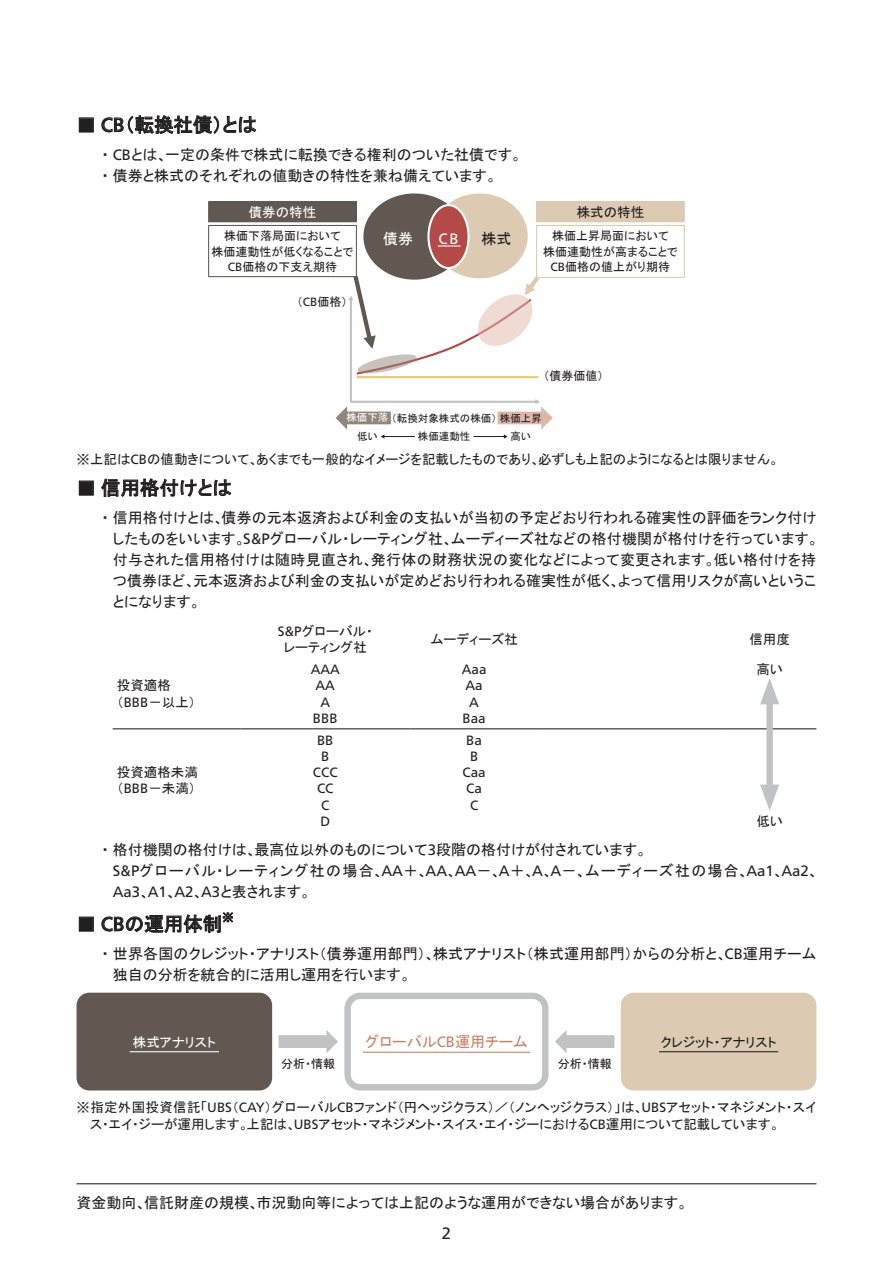
<style>
.page{position:relative;width:893px;height:1263px;background:#fff}
.page>*{position:absolute;margin:0;border:0;box-sizing:border-box;transform-origin:0 0}
.t1{font:19.5px "MS P Gothic";color:#231f20}
.t2{font:16.5px "Frutiger LT Std";color:#231f20}
.t3{font:15px/21px "MS P Gothic";letter-spacing:.005em;color:#231f20}
.t4{font:15px "MS P Gothic";color:#cb8164}
.t5{font:15px "MS P Gothic";color:#fff}
.t6{font:15px "Frutiger LT Std";color:#fff}
.t7{font:13.5px/16.2px "MS P Gothic";color:#231f20}
.t8{font:13.5px/16.2px "Frutiger LT Std";color:#231f20;text-align:center}
.t9{font:13.5px "MS P Gothic";color:#fff}
.t10{font:12px/15.6px "MS P Gothic";color:#231f20;text-align:center}
.t11{font:11.4px "MS P Gothic";color:#231f20}
.t12{font:10.5px/18.1px "MS P Gothic";color:#231f20;text-align:center}
.s1{font-family:"Frutiger LT Std"}
.s2{color:#fff}
</style>
<div class="page">
<hr style="left:77px;top:1183px;width:739px;height:1px;background:#231f20">
<div style="left:79px;top:118px;width:15px;height:14px;border:1px solid #231f20"></div>
<svg style="left:102px;top:115px;width:154px;height:19px"></svg>
<svg style="left:208px;top:200px;width:477px;height:239px"></svg>
<div style="left:79px;top:481px;width:15px;height:14px;border:1px solid #231f20"></div>
<svg style="left:101px;top:478px;width:130px;height:19px"></svg>
<hr style="left:113px;top:728px;width:127px;height:1px;background:#231f20">
<hr style="left:240px;top:728px;width:170px;height:1px;background:#231f20">
<hr style="left:410px;top:728px;width:128px;height:1px;background:#231f20">
<hr style="left:538px;top:728px;width:185px;height:1px;background:#231f20">
<hr style="left:723px;top:728px;width:93px;height:1px;background:#231f20">
<div style="left:79px;top:917px;width:15px;height:14px;border:1px solid #231f20"></div>
<svg style="left:102px;top:912px;width:131px;height:21px"></svg>
<div style="left:77px;top:993px;width:195px;height:97px;background:#625852;border-radius:13px"></div>
<div style="left:344px;top:993px;width:205px;height:97px;border:6px solid #c1c2c4;border-radius:13px"></div>
<div style="left:621px;top:993px;width:195px;height:97px;background:#ddcab2;border-radius:13px"></div>
<hr style="left:130px;top:1051px;width:89px;height:1px;background:#fff">
<hr style="left:659px;top:1051px;width:119px;height:1px;background:#231f20">
<hr style="left:363px;top:1052px;width:167px;height:1px;background:#cb8164">
<div style="left:279px;top:1035px;width:49px;height:13px;background:#c1c2c4"></div>
<svg style="left:326px;top:1030px;width:12px;height:23px"></svg>
<div style="left:565px;top:1035px;width:49px;height:13px;background:#c1c2c4"></div>
<svg style="left:555px;top:1031px;width:11px;height:22px"></svg>
<div style="left:766px;top:693px;width:7px;height:102px;background:#c1c2c4"></div>
<svg style="left:760px;top:678px;width:19px;height:26px"></svg>
<svg style="left:760px;top:784px;width:19px;height:27px"></svg>
<h1 class="t1" style="left:77px;top:115px;width:182px">■ <span class="s1">CB</span>（転換社債）とは</h1>
<p class="t3" style="left:102px;top:144px;width:422px">・ <span class="s1">CB</span>とは、一定の条件で株式に転換できる権利のついた社債です。・債券と株式のそれぞれの値動きの特性を兼ね備えています。</p>
<p class="t9" style="left:249px;top:205px;width:69px">債券の特性</p>
<p class="t10" style="left:212px;top:228px;width:143px">株価下落局面において<br>株価連動性が低くなることで<br><span class="s1">CB</span>価格の下支え期待</p>
<p class="t10" style="left:297px;top:294px;width:52px">（<span class="s1">CB</span>価格）</p>
<p class="t5" style="left:383px;top:231px;width:31px">債券</p>
<p class="t6" style="left:439px;top:230px;width:21px">CB</p>
<p class="t3" style="left:482px;top:228px;width:31px">株式</p>
<p class="t7" style="left:577px;top:204px;width:69px">株式の特性</p>
<p class="t10" style="left:543px;top:228px;width:136px">株価上昇局面において<br>株価連動性が高まることで<br><span class="s1">CB</span>価格の値上がり期待</p>
<p class="t10" style="left:544px;top:368px;width:61px">（債券価値）</p>
<p class="t12" style="left:346px;top:409px;width:197px"><span class="s2">株価下落</span>（転換対象株式の株価）株価上昇株価連動性</p>
<p class="t12" style="left:357px;top:427px;width:22px">低い</p>
<p class="t12" style="left:511px;top:427px;width:22px">高い</p>
<p class="t7" style="left:77px;top:451px;width:704px">※上記は<span class="s1">CB</span>の値動きについて、あくまでも一般的なイメージを記載したものであり、必ずしも上記のようになるとは限りません。</p>
<h1 class="t1" style="left:77px;top:478px;width:157px">■ 信用格付けとは</h1>
<p class="t3" style="left:113px;top:507px;width:708px;text-indent:-11px">・信用格付けとは、債券の元本返済および利金の支払いが当初の予定どおり行われる確実性の評価をランク付けしたものをいいます。<span class="s1">S&amp;P</span>グローバル・レーティング社、ムーディーズ社などの格付機関が格付けを行っています。付与された信用格付けは随時見直され、発行体の財務状況の変化などによって変更されます。低い格付けを持つ債券ほど、元本返済および利金の支払いが定めどおり行われる確実性が低く、よって信用リスクが高いということになります。</p>
<p class="t7" style="left:278px;top:623px;width:97px;text-align:center"><span class="s1">S&amp;P</span>グローバル・レーティング社</p>
<p class="t7" style="left:430px;top:631px;width:89px">ムーディーズ社</p>
<p class="t7" style="left:749px;top:631px;width:42px">信用度</p>
<p class="t7" style="left:117px;top:677px;width:80px">投資適格（<span class="s1">BBB</span>－以上）</p>
<p class="t8" style="left:311px;top:661px;width:31px">AAA<br>AA<br>A<br>BBB</p>
<p class="t8" style="left:462px;top:661px;width:26px">Aaa<br>Aa<br>A<br>Baa</p>
<p class="t7" style="left:756px;top:661px;width:28px">高い</p>
<p class="t8" style="left:313px;top:732px;width:26px">BB<br>B<br>CCC<br>CC<br>C<br>D</p>
<p class="t8" style="left:462px;top:732px;width:25px">Ba<br>B<br>Caa<br>Ca<br>C</p>
<p class="t7" style="left:117px;top:764px;width:82px">投資適格未満（<span class="s1">BBB</span>－未満）</p>
<p class="t7" style="left:756px;top:813px;width:28px">低い</p>
<p class="t3" style="left:113px;top:839px;width:708px;text-indent:-11px">・格付機関の格付けは、最高位以外のものについて<span class="s1">3</span>段階の格付けが付されています。<br><span class="s1">S&amp;P</span>グローバル・レーティング社の場合、<span class="s1">AA</span>＋、<span class="s1">AA</span>、<span class="s1">AA</span>－、<span class="s1">A</span>＋、<span class="s1">A</span>、<span class="s1">A</span>－、ムーディーズ社の場合、<span class="s1">Aa1</span>、<span class="s1">Aa2</span>、<br><span class="s1">Aa3</span>、<span class="s1">A1</span>、<span class="s1">A2</span>、<span class="s1">A3</span>と表されます。</p>
<h1 class="t1" style="left:77px;top:914px;width:147px">■ <span class="s1">CB</span>の運用体制</h1>
<p class="t11" style="left:222px;top:911px;width:13px">※</p>
<p class="t3" style="left:113px;top:943px;width:705px;text-indent:-11px">・世界各国のクレジット・アナリスト（債券運用部門）、株式アナリスト（株式運用部門）からの分析と、<span class="s1">CB</span>運用チーム独自の分析を統合的に活用し運用を行います。</p>
<p class="t9" style="left:133px;top:1035px;width:84px">株式アナリスト</p>
<p class="t4" style="left:365px;top:1034px;width:164px">グローバル<span class="s1">CB</span>運用チーム</p>
<p class="t10" style="left:281px;top:1056px;width:56px">分析・情報</p>
<p class="t10" style="left:558px;top:1056px;width:55px">分析・情報</p>
<p class="t7" style="left:661px;top:1034px;width:117px">クレジット・アナリスト</p>
<p class="t7" style="left:90px;top:1099px;width:728px;line-height:16.8px;text-indent:-13px">※指定外国投資信託「<span class="s1">UBS</span>（<span class="s1">CAY</span>）グローバル<span class="s1">CB</span>ファンド（円ヘッジクラス）／（ノンヘッジクラス）」は、<span class="s1">UBS</span>アセット・マネジメント・スイス・エイ・ジーが運用します。上記は、<span class="s1">UBS</span>アセット・マネジメント・スイス・エイ・ジーにおける<span class="s1">CB</span>運用について記載しています。</p>
<p class="t3" style="left:77px;top:1192px;width:613px">資金動向、信託財産の規模、市況動向等によっては上記のような運用ができない場合があります。</p>
<p class="t2" style="left:442px;top:1223px;width:11px">2</p>
</div>
